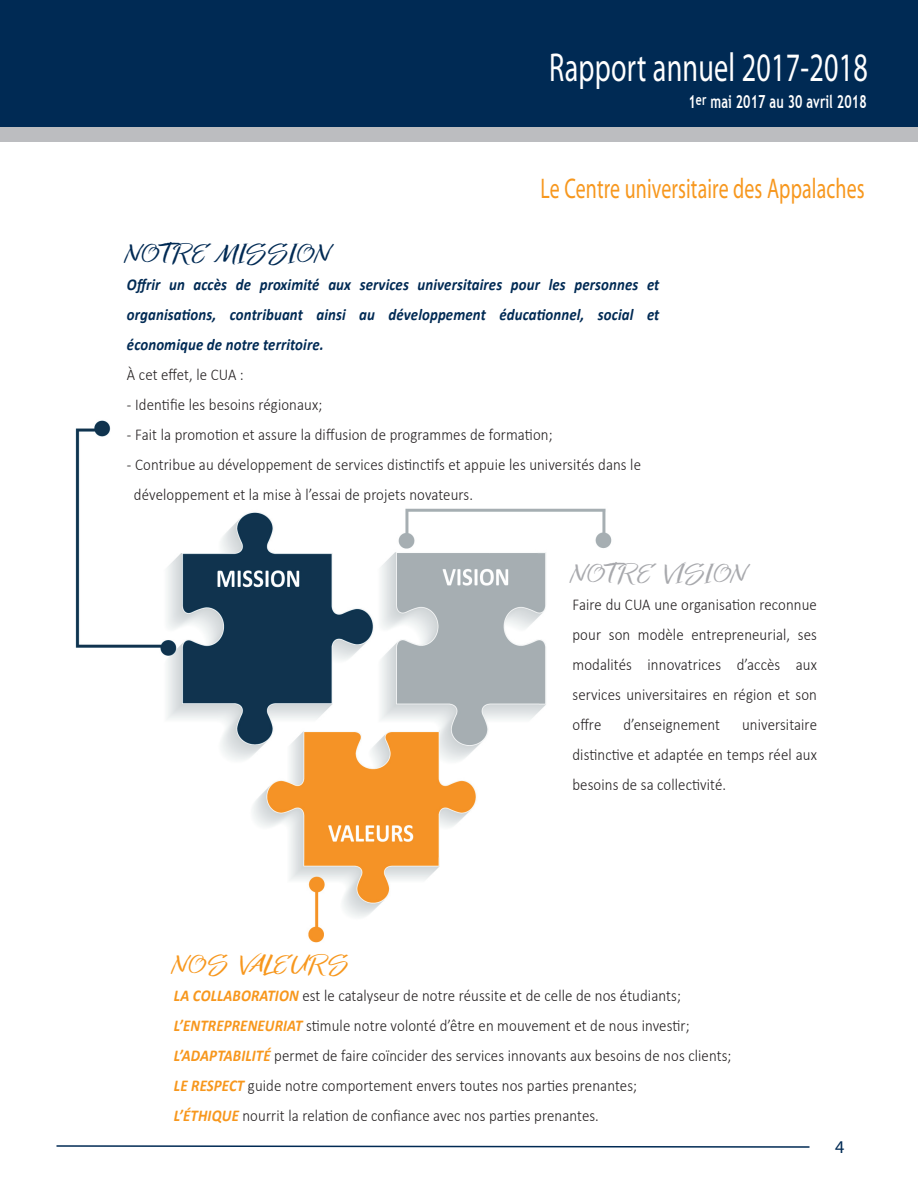
<style>
.page{position:relative;width:918px;height:1188px;background:#fff}
.page>*{position:absolute;margin:0;border:0;box-sizing:border-box;transform-origin:0 0}
.t1{font:40.5px "Myriad Pro";letter-spacing:.01em;color:#fff;scale:.7 1}
.t2{font:28.5px "Myriad Pro";letter-spacing:.01em;color:#f7971d;scale:.7 1}
.t3{font:25.5px "Bringshoot";letter-spacing:.01em;color:#002a54;scale:1.5 1}
.t4{font:25.5px "Bringshoot";letter-spacing:.01em;color:#a8a9ad;scale:1.5 1}
.t5{font:25.5px "Bringshoot";letter-spacing:.01em;color:#f7971d;scale:1.5 1}
.t6{font:700 18px "Trebuchet MS";letter-spacing:.01em;color:#fff;scale:.7 1}
.t7{font:18px "Myriad Pro";color:#002a54}
.t8{font:300 16.5px/30px "Calibri";letter-spacing:.01em;color:#231f20;scale:.9 1}
.t9{font:italic 700 16.5px/30px "Calibri";letter-spacing:.01em;color:#002a54;scale:.9 1}
.s1{font-weight:300;font-style:normal;color:#231f20}
.s2{font-weight:700;font-style:italic;color:#f7971d}
</style>
<div class="page">
<img style="left:75px;top:420px;width:537px;height:523px">
<svg style="left:56px;top:1145px;width:754px;height:3px"></svg>
<div style="left:0;top:0;width:918px;height:128px;background:#002a54"></div>
<div style="left:0;top:127px;width:918px;height:15px;background:#bcbdc0"></div>
<p class="t1" style="left:549px;top:32px;width:457px">Rapport annuel 2016-2017</p>
<p class="t6" style="left:688px;top:79px;width:256px">1<sup>er</sup> mai 2016 au 30 avril 2017</p>
<p class="t1" style="left:549px;top:43px;width:457px">Rapport annuel 2017-2018</p>
<p class="t6" style="left:688px;top:90px;width:256px">1<sup>er</sup> mai 2017 au 30 avril 2018</p>
<p class="t2" style="left:541px;top:171px;width:465px">Le Centre universitaire des Appalaches</p>
<p class="t3" style="left:127px;top:238px;width:138px">NOTRE MISSION</p>
<p class="t9" style="left:127px;top:269px;width:593px">Offrir un accès de proximité aux services universitaires pour les personnes et organisations, contribuant ainsi au développement éducationnel, social et économique de notre territoire.<br><span class="s1">À cet effet, le CUA :</span></p>
<p class="t8" style="left:127px;top:389px;width:219px">- Identifie les besoins régionaux;</p>
<p class="t8" style="left:127px;top:419px;width:475px">- Fait la promotion et assure la diffusion de programmes de formation;</p>
<p class="t8" style="left:134px;top:449px;width:565px;text-indent:-7px">- Contribue au développement de services distinctifs et appuie les universités dans le développement et la mise à l’essai de projets novateurs.</p>
<p class="t4" style="left:573px;top:558px;width:119px">NOTRE VISION</p>
<p class="t8" style="left:573px;top:589px;width:273px;text-align:justify">Faire du CUA une organisation reconnue pour son modèle entrepreneurial, ses modalités innovatrices d’accès aux services universitaires en région et son offre</p>
<p class="t8" style="left:623px;top:709px;width:109px">d’enseignement</p>
<p class="t8" style="left:573px;top:709px;width:273px;text-align:justify;text-indent:170px">universitaire distinctive et adaptée en temps réel aux besoins de sa collectivité.</p>
<p class="t5" style="left:174px;top:949px;width:119px">NOS VALEURS</p>
<p class="t8" style="left:174px;top:980px;width:621px"><span class="s2">LA COLLABORATION</span> est le catalyseur de notre réussite et de celle de nos étudiants; <span class="s2">L’ENTREPRENEURIAT</span> stimule notre volonté d’être en mouvement et de nous investir; <span class="s2">L’ADAPTABILITÉ</span> permet de faire coïncider des services innovants aux besoins de nos clients; <span class="s2">LE RESPECT</span> guide notre comportement envers toutes nos parties prenantes;<br><span class="s2">L’ÉTHIQUE</span> nourrit la relation de confiance avec nos parties prenantes.</p>
<p class="t7" style="left:835px;top:1136px;width:11px">4</p>
</div>
